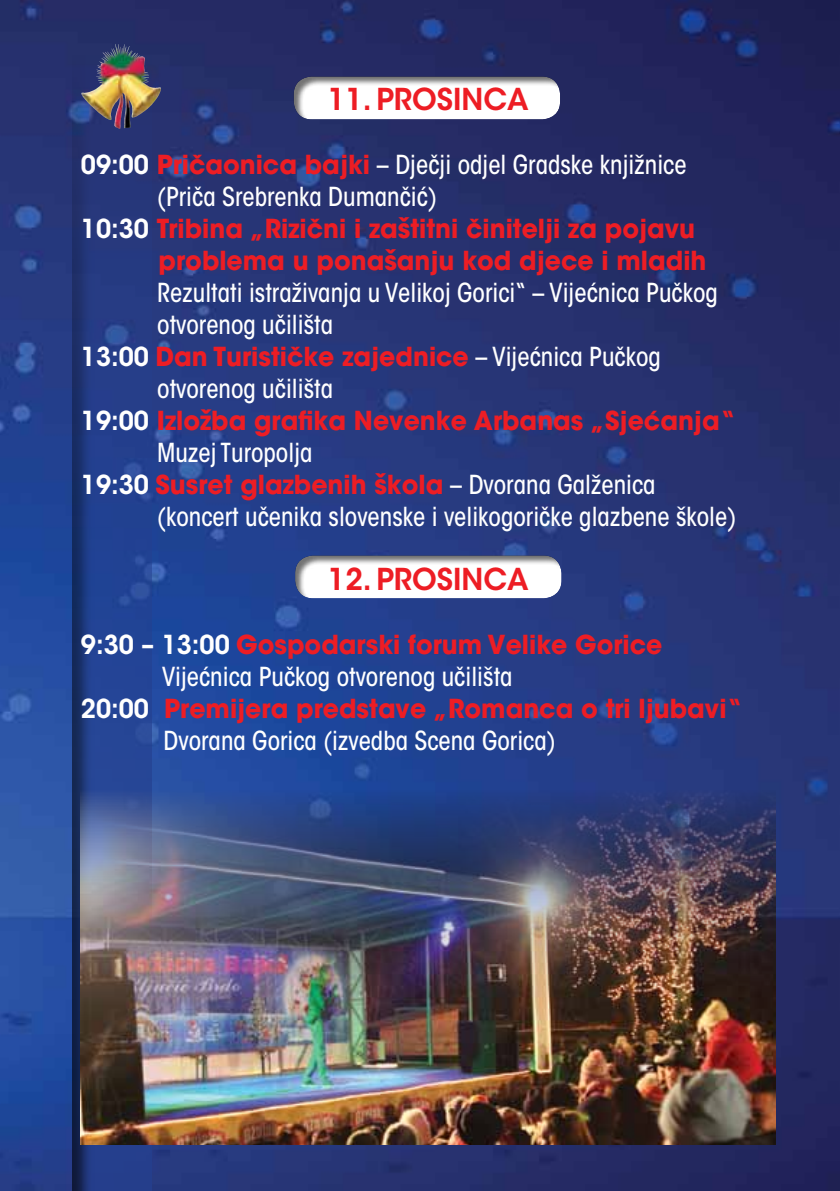
<style>
.page{position:relative;width:840px;height:1191px;background:#fff}
.page>*{position:absolute;margin:0;border:0;box-sizing:border-box;transform-origin:0 0}
.t1{font:600 30px "ITC Avant Garde Std";color:#ed1d24}
.t2{font:500 condensed 26px "ITC Avant Garde Std";color:#fff}
.t3{font:700 26px "ITC Avant Garde Std";color:#ed1d24}
.s1{font-weight:600;font-stretch:normal}
.s2{font-weight:700;font-stretch:normal;color:#ed1d24}
.s3{font-weight:600;color:#fff}
.s4{font-weight:500;font-stretch:condensed;color:#fff}
</style>
<div class="page">
<img style="left:0;top:0;width:839px;height:1191px">
<div style="left:290px;top:73px;width:270px;height:48px;background:#000;opacity:.55"></div>
<div style="left:291px;top:552px;width:270px;height:48px;background:#000;opacity:.55"></div>
<div style="left:70px;top:0;width:83px;height:1191px;background:#000;opacity:.75"></div>
<img style="left:81px;top:790px;width:694px;height:354px">
<img style="left:107px;top:44px;width:10px;height:14px">
<p class="t1" style="left:328px;top:80px;width:202px">11. PROSINCA</p>
<p class="t2" style="left:81px;top:149px;width:607px"><span class="s1">09:00</span> <span class="s2">Pričaonica bajki</span> – Dječji odjel Gradske knjižnice</p>
<p class="t2" style="left:157px;top:181px;width:281px">(Priča Srebrenka Dumančić)</p>
<p class="t3" style="left:81px;top:212px;width:615px"><span class="s3">10:30</span> Tribina „Rizični i zaštitni činitelji za pojavu</p>
<p class="t3" style="left:158px;top:244px;width:549px">problema u ponašanju kod djece i mladih</p>
<p class="t2" style="left:157px;top:277px;width:562px">Rezultati istraživanja u Velikoj Gorici“ – Vijećnica Pučkog</p>
<p class="t2" style="left:157px;top:309px;width:177px">otvorenog učilišta</p>
<p class="t3" style="left:81px;top:340px;width:581px"><span class="s3">13:00</span> Dan Turističke zajednice <span class="s4">– Vijećnica Pučkog</span></p>
<p class="t2" style="left:157px;top:373px;width:177px">otvorenog učilišta</p>
<p class="t3" style="left:81px;top:404px;width:654px"><span class="s3">19:00</span> Izložba grafika Nevenke Arbanas „Sjećanja“</p>
<p class="t2" style="left:157px;top:437px;width:157px">Muzej Turopolja</p>
<p class="t3" style="left:81px;top:468px;width:576px"><span class="s3">19:30</span> Susret glazbenih škola <span class="s4">– Dvorana Galženica</span></p>
<p class="t2" style="left:157px;top:501px;width:580px">(koncert učenika slovenske i velikogoričke glazbene škole)</p>
<p class="t1" style="left:328px;top:560px;width:202px">12. PROSINCA</p>
<p class="t3" style="left:81px;top:628px;width:582px"><span class="s3">9:30 – 13:00</span> Gospodarski forum Velike Gorice</p>
<p class="t2" style="left:162px;top:661px;width:352px">Vijećnica Pučkog otvorenog učilišta</p>
<p class="t3" style="left:81px;top:692px;width:660px"><span class="s3">20:00</span> Premijera predstave „Romanca o tri ljubavi“</p>
<p class="t2" style="left:163px;top:725px;width:393px">Dvorana Gorica (izvedba Scena Gorica)</p>
</div>
